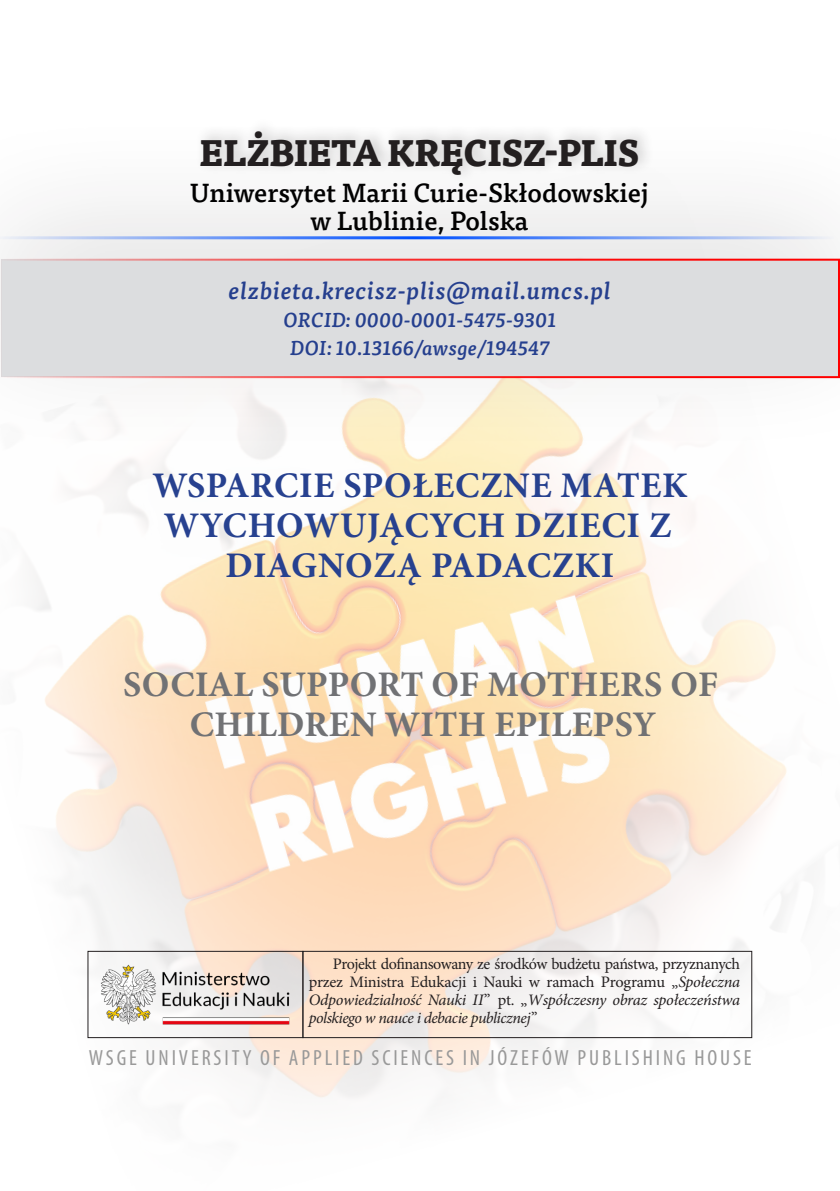
<style>
.page{position:relative;width:840px;height:1191px;background:#fff}
.page>*{position:absolute;margin:0;border:0;box-sizing:border-box;transform-origin:0 0}
.t1{font:700 36px/40px "Minion Pro";letter-spacing:.02em;color:#253f8e;text-align:center}
.t2{font:700 36px/40px "Minion Pro";letter-spacing:.01em;color:#6f7073;text-align:center}
.Ramka-Autor{font:800 36px "Tisa Pro";letter-spacing:-.035em;color:#231f20;scale:.95 1}
.Ramka_autorska_-_afiliacja{font:500 26px/28px "Tisa Pro";color:#000;text-align:center}
.Ramka_autorska-email{font:italic 500 24px "Tisa Pro";letter-spacing:.03em;color:#253f8e}
.AWSGE_afiliacja{font:condensed 22px "Myriad Pro";letter-spacing:.13em;color:#999}
.Ramka_autorska_-_ORCID_DOI{font:italic 500 20px "Tisa Pro";letter-spacing:.015em;color:#253f8e}
._00_PODSTAWA{font:16px/18px "Minion Pro";letter-spacing:-.015em;color:#231f20;text-align:justify}
.s1{font-style:italic}
</style>
<div class="page">
<img style="left:34px;top:490px;width:755px;height:608px">
<div style="left:92px;top:446px;width:649px;height:330px;background:#e6e7e9;opacity:.75"></div>
<div style="left:0;top:104px;width:839px;height:361px;background:#231f20;opacity:.13"></div>
<div style="left:1px;top:260px;width:837px;height:117px;background:#dcdddf"></div>
<div style="left:0;top:259px;width:839px;height:119px;border:2px solid #f00"></div>
<hr style="left:0;top:236px;width:834px;height:3px;background:#0050ff">
<img style="left:90px;top:953px;width:211px;height:82px">
<div style="left:88px;top:951px;width:215px;height:86px;border:1px solid #231f20"></div>
<div style="left:302px;top:951px;width:449px;height:86px;border:1px solid #231f20"></div>
<p class="Ramka-Autor" style="left:199px;top:123px;width:464px">ELŻBIETA KRĘCISZ-PLIS</p>
<p class="Ramka_autorska_-_afiliacja" style="left:190px;top:177px;width:459px">Uniwersytet Marii Curie-Skłodowskiej w Lublinie, Polska</p>
<p class="Ramka_autorska-email" style="left:229px;top:272px;width:383px">elzbieta.krecisz-plis@mail.umcs.pl</p>
<p class="Ramka_autorska_-_ORCID_DOI" style="left:283px;top:305px;width:274px">ORCID: 0000-0001-5475-9301</p>
<p class="Ramka_autorska_-_ORCID_DOI" style="left:290px;top:333px;width:261px">DOI: 10.13166/awsge/194547</p>
<h1 class="t1" style="left:152px;top:465px;width:536px">WSPARCIE SPOŁECZNE MATEK<br>WYCHOWUJĄCYCH DZIECI Z<br>DIAGNOZĄ PADACZKI</h1>
<h1 class="t2" style="left:123px;top:664px;width:596px">SOCIAL SUPPORT OF MOTHERS OF<br>CHILDREN WITH EPILEPSY</h1>
<p class="_00_PODSTAWA" style="left:309px;top:955px;width:432px;text-indent:24px">Projekt dofinansowany ze środków budżetu państwa, przyznanych przez Ministra Edukacji i Nauki w ramach Programu „<span class="s1">Społeczna Odpowiedzialność Nauki II</span>” pt. „<span class="s1">Współczesny obraz społeczeństwa polskiego w nauce i debacie publicznej</span>”</p>
<p class="AWSGE_afiliacja" style="left:89px;top:1044px;width:664px">WSGE UNIVERSITY OF APPLIED SCIENCES IN JÓZEFÓW PUBLISHING HOUSE</p>
</div>
